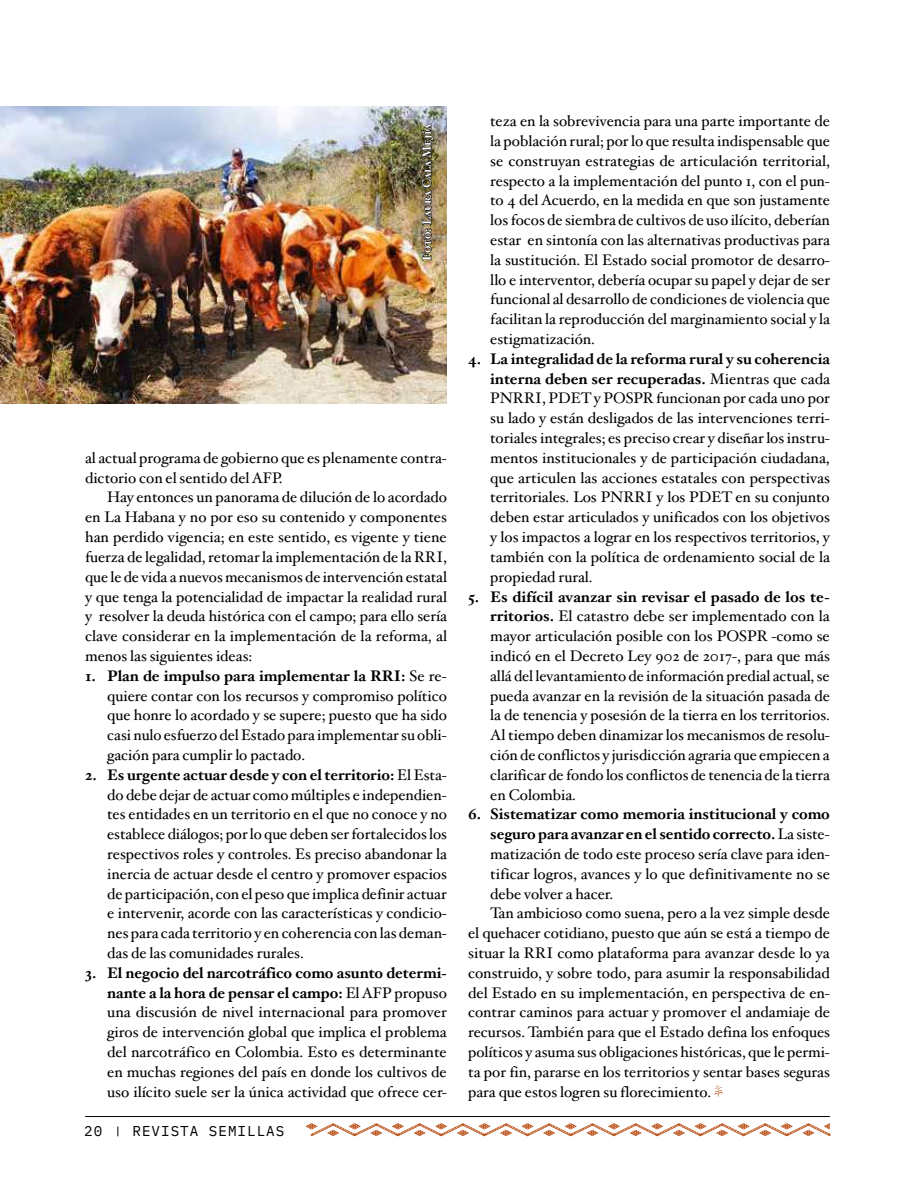
<style>
.page{position:relative;width:915px;height:1191px;background:#fff}
.page>*{position:absolute;margin:0;border:0;box-sizing:border-box;transform-origin:0 0}
.t1{font:15.3px/19.8px "Hoefler Text";color:#000;text-align:justify}
.t2{font:700 15.3px "Hoefler Text";letter-spacing:-.005em;color:#000}
.t3{font:14.25px "IBM Plex Mono";letter-spacing:.07em;color:#000}
.t4{font:12px "Hoefler Text Bold SC";color:#fff}
.s1{font-weight:700}
.s2{font-weight:400}
</style>
<div class="page">
<hr style="left:85px;top:1116px;width:744px;height:1px;background:#000">
<svg style="left:305px;top:1123px;width:526px;height:14px"></svg>
<svg style="left:714px;top:1085px;width:8px;height:11px"></svg>
<img style="left:0;top:106px;width:446px;height:297px">
<img style="left:421px;top:123px;width:12px;height:146px">
<p class="t4" style="left:419px;top:260px;width:138px;rotate:-90deg">Foto: Laura Cala Mejía</p>
<p class="t1" style="left:85px;top:448px;width:363px">al actual programa de gobierno que es plenamente contra&shy;dictorio con el sentido del AFP.</p>
<p class="t1" style="left:85px;top:488px;width:363px;text-indent:22px">Hay entonces un panorama de dilución de lo acordado en La Habana y no por eso su contenido y componentes han perdido vigencia; en este sentido, es vigente y tiene fuerza de legalidad, retomar la implementación de la RRI, que le de vida a nuevos mecanismos de intervención estatal y que tenga la potencialidad de impactar la realidad rural y resolver la deuda histórica con el campo; para ello sería clave considerar en la implementación de la reforma, al menos las siguientes ideas:</p>
<p class="t1" style="left:107px;top:666px;width:341px;text-indent:-22px"><span class="s1">1. Plan de impulso para implementar la RRI:</span> Se re&shy;quiere contar con los recursos y compromiso político que honre lo acordado y se supere; puesto que ha sido casi nulo esfuerzo del Estado para implementar su obli&shy;gación para cumplir lo pactado.</p>
<p class="t1" style="left:107px;top:765px;width:341px;text-indent:-22px"><span class="s1">2. Es urgente actuar desde y con el territorio:</span> El Esta&shy;do debe dejar de actuar como múltiples e independien&shy;tes entidades en un territorio en el que no conoce y no establece diálogos; por lo que deben ser fortalecidos los respectivos roles y controles. Es preciso abandonar la inercia de actuar desde el centro y promover espacios de participación, con el peso que implica definir actuar e intervenir, acorde con las características y condicio&shy;nes para cada territorio y en coherencia con las deman&shy;das de las comunidades rurales.</p>
<p class="t1" style="left:107px;top:963px;width:341px;text-indent:-22px"><span class="s1">3. El negocio del narcotráfico como asunto determi&shy;nante a la hora de pensar el campo:</span> El AFP propuso una discusión de nivel internacional para promover giros de intervención global que implica el problema del narcotráfico en Colombia. Esto es determinante en muchas regiones del país en donde los cultivos de uso ilícito suele ser la única actividad que ofrece cer-</p>
<p class="t3" style="left:84px;top:1120px;width:20px">20</p>
<p class="t3" style="left:132px;top:1120px;width:153px">REVISTA SEMILLAS</p>
<p class="t1" style="left:490px;top:112px;width:341px">teza en la sobrevivencia para una parte importante de la población rural; por lo que resulta indispensable que se construyan estrategias de articulación territorial, respecto a la implementación del punto 1, con el pun&shy;to 4 del Acuerdo, en la medida en que son justamente los focos de siembra de cultivos de uso ilícito, deberían estar en sintonía con las alternativas productivas para la sustitución. El Estado social promotor de desarro&shy;llo e interventor, debería ocupar su papel y dejar de ser funcional al desarrollo de condiciones de violencia que facilitan la reproducción del marginamiento social y la estigmatización.</p>
<p class="t1" style="left:490px;top:349px;width:341px;text-indent:-22px"><span class="s1">4. La integralidad de la reforma rural y su coherencia interna deben ser recuperadas.</span> Mientras que cada PNRRI, PDET y POSPR funcionan por cada uno por su lado y están desligados de las intervenciones terri&shy;toriales integrales; es preciso crear y diseñar los instru&shy;mentos institucionales y de participación ciudadana, que articulen las acciones estatales con perspectivas territoriales. Los PNRRI y los PDET en su conjunto deben estar articulados y unificados con los objetivos y los impactos a lograr en los respectivos territorios, y también con la política de ordenamiento social de la propiedad rural.</p>
<p class="t1" style="left:490px;top:587px;width:341px;text-indent:-22px"><span class="s1">5. Es difícil avanzar sin revisar el pasado de los te&shy;rritorios.</span> El catastro debe ser implementado con la mayor articulación posible con los POSPR -como se indicó en el Decreto Ley 902 de 2017-, para que más allá del levantamiento de información predial actual, se pueda avanzar en la revisión de la situación pasada de la de tenencia y posesión de la tierra en los territorios.<br>Al tiempo deben dinamizar los mecanismos de resolu&shy;ción de conflictos y jurisdicción agraria que empiecen a clarificar de fondo los conflictos de tenencia de la tierra en Colombia.</p>
<p class="t2" style="left:468px;top:805px;width:363px">6. Sistematizar como memoria institucional y como</p>
<p class="t2" style="left:490px;top:824px;width:341px">seguro para avanzar en el sentido correcto. <span class="s2">La siste-</span></p>
<p class="t1" style="left:490px;top:844px;width:341px">matización de todo este proceso sería clave para iden-</p>
<p class="t1" style="left:490px;top:864px;width:341px">tificar logros, avances y lo que definitivamente no se</p>
<p class="t1" style="left:490px;top:884px;width:124px">debe volver a hacer.</p>
<p class="t1" style="left:490px;top:904px;width:341px">Tan ambicioso como suena, pero a la vez simple desde</p>
<p class="t1" style="left:468px;top:923px;width:363px">el quehacer cotidiano, puesto que aún se está a tiempo de</p>
<p class="t1" style="left:468px;top:943px;width:363px">situar la RRI como plataforma para avanzar desde lo ya</p>
<p class="t1" style="left:468px;top:963px;width:363px">construido, y sobre todo, para asumir la responsabilidad</p>
<p class="t1" style="left:468px;top:983px;width:363px">del Estado en su implementación, en perspectiva de en-</p>
<p class="t1" style="left:468px;top:1003px;width:363px">contrar caminos para actuar y promover el andamiaje de</p>
<p class="t1" style="left:468px;top:1022px;width:363px">recursos. También para que el Estado defina los enfoques</p>
<p class="t1" style="left:468px;top:1042px;width:363px">políticos y asuma sus obligaciones históricas, que le permi-</p>
<p class="t1" style="left:468px;top:1062px;width:363px">ta por fin, pararse en los territorios y sentar bases seguras</p>
<p class="t1" style="left:468px;top:1082px;width:245px">para que estos logren su florecimiento.</p>
</div>
